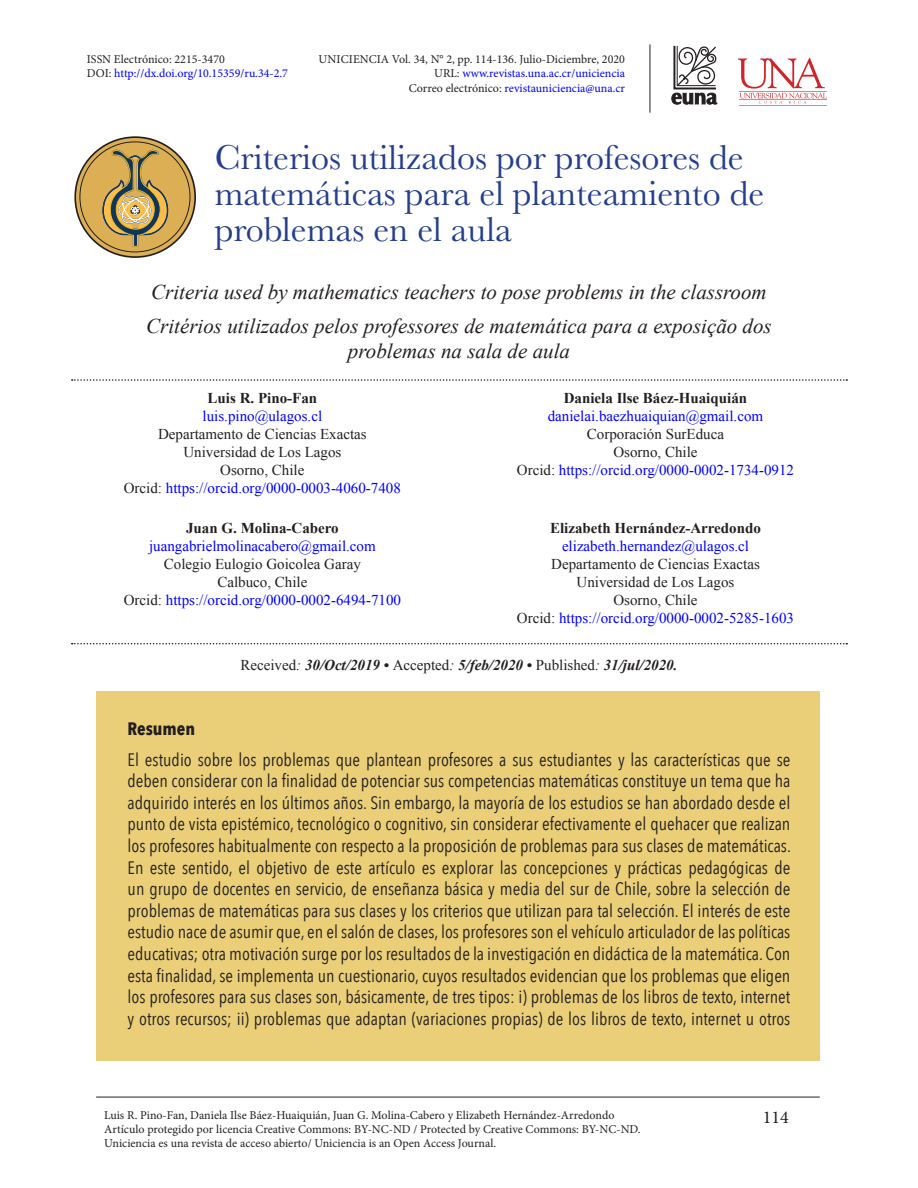
<style>
.page{position:relative;width:918px;height:1188px;background:#fff}
.page>*{position:absolute;margin:0;border:0;box-sizing:border-box;transform-origin:0 0}
.titulo_revista{font:36px/36px "Baskerville";color:#253f8e}
.titulo_revista_ingle{font:italic 21px/25.2px "Times New Roman";color:#231f20;text-align:center}
.resumen{font:18px/21.6px "Avenir Next Condensed";color:#231f20;text-align:justify}
.resumen-2{font:700 18px "Avenir Next Condensed";color:#231f20}
.t1{font:18px "Minion Pro";color:#231f20}
.autor{font:15px "Times New Roman";color:#00f}
.autor-2{font:15px "Times New Roman";color:#231f20}
.autor-3{font:700 15px "Times New Roman";color:#231f20}
.autor-4{font:italic 700 15px "Times New Roman";color:#231f20}
.t2{font:12px/14.4px "Minion Pro";color:#231f20}
.t3{font:12px "Minion Pro";color:#00f}
.s1{color:#231f20}
.s2{font-weight:400;font-style:normal}
.s3{font-weight:400}
</style>
<div class="page">
<hr style="left:96px;top:1097px;width:724px;height:1px;background:#231f20">
<hr style="left:650px;top:44px;width:1px;height:69px;background:#231f20">
<svg style="left:75px;top:137px;width:120px;height:120px;background:#c69e4d"></svg>
<div style="left:74px;top:136px;width:122px;height:122px;border:2px solid #231f20;border-radius:50%"></div>
<svg style="left:102px;top:149px;width:67px;height:99px;background:#b89b58"></svg>
<svg style="left:671px;top:45px;width:47px;height:60px"></svg>
<svg style="left:738px;top:58px;width:89px;height:46px"></svg>
<hr style="left:740px;top:99px;width:87px;height:1px;background:#9d9fa2">
<hr style="left:740px;top:91px;width:87px;height:1px;background:#9d9fa2">
<hr style="left:740px;top:105px;width:87px;height:1px;background:#9d9fa2">
<svg style="left:72px;top:643px;width:775px;height:1px"></svg>
<svg style="left:72px;top:379px;width:775px;height:2px"></svg>
<div style="left:96px;top:691px;width:724px;height:369px;background:#eacf78"></div>
<p class="t2" style="left:87px;top:52px;width:139px">ISSN Electrónico: 2215-3470</p>
<p class="t3" style="left:87px;top:65px;width:203px"><span class="s1">DOI:</span> http://dx.doi.org/10.15359/ru.34-2.7</p>
<p class="t2" style="left:319px;top:52px;width:308px">UNICIENCIA Vol. 34, N° 2, pp. 114-136. Julio-Diciembre, 2020</p>
<p class="t3" style="left:434px;top:65px;width:192px"><span class="s1">URL:</span> www.revistas.una.ac.cr/uniciencia</p>
<p class="t3" style="left:409px;top:80px;width:218px"><span class="s1">Correo electrónico:</span> revistauniciencia@una.cr</p>
<p class="titulo_revista" style="left:215px;top:140px;width:551px">Criterios utilizados por profesores de matemáticas para el planteamiento de problemas en el aula</p>
<p class="titulo_revista_ingle" style="left:151px;top:279px;width:617px">Criteria used by mathematics teachers to pose problems in the classroom</p>
<p class="titulo_revista_ingle" style="left:146px;top:313px;width:627px">Critérios utilizados pelos professores de matemática para a exposição dos problemas na sala de aula</p>
<p class="autor-3" style="left:208px;top:387px;width:111px">Luis R. Pino-Fan</p>
<p class="autor" style="left:203px;top:406px;width:121px">luis.pino@ulagos.cl</p>
<p class="autor-2" style="left:158px;top:424px;width:210px">Departamento de Ciencias Exactas</p>
<p class="autor-2" style="left:183px;top:442px;width:159px">Universidad de Los Lagos</p>
<p class="autor-2" style="left:220px;top:460px;width:86px">Osorno, Chile</p>
<p class="autor" style="left:124px;top:478px;width:279px"><span class="s1">Orcid:</span> https://orcid.org/0000-0003-4060-7408</p>
<p class="autor-3" style="left:564px;top:388px;width:185px">Daniela Ilse Báez-Huaiquián</p>
<p class="autor" style="left:548px;top:406px;width:217px">danielai.baezhuaiquian@gmail.com</p>
<p class="autor-2" style="left:587px;top:424px;width:139px">Corporación SurEduca</p>
<p class="autor-2" style="left:613px;top:442px;width:86px">Osorno, Chile</p>
<p class="autor" style="left:517px;top:460px;width:279px"><span class="s1">Orcid:</span> https://orcid.org/0000-0002-1734-0912</p>
<p class="autor-3" style="left:186px;top:517px;width:154px">Juan G. Molina-Cabero</p>
<p class="autor" style="left:149px;top:536px;width:228px">juangabrielmolinacabero@gmail.com</p>
<p class="autor-2" style="left:164px;top:554px;width:199px">Colegio Eulogio Goicolea Garay</p>
<p class="autor-2" style="left:217px;top:572px;width:91px">Calbuco, Chile</p>
<p class="autor" style="left:124px;top:590px;width:279px"><span class="s1">Orcid:</span> https://orcid.org/0000-0002-6494-7100</p>
<p class="autor-3" style="left:550px;top:517px;width:212px">Elizabeth Hernández-Arredondo</p>
<p class="autor" style="left:562px;top:535px;width:189px">elizabeth.hernandez@ulagos.cl</p>
<p class="autor-2" style="left:551px;top:553px;width:210px">Departamento de Ciencias Exactas</p>
<p class="autor-2" style="left:577px;top:571px;width:159px">Universidad de Los Lagos</p>
<p class="autor-2" style="left:613px;top:589px;width:86px">Osorno, Chile</p>
<p class="autor" style="left:517px;top:607px;width:279px"><span class="s1">Orcid:</span> https://orcid.org/0000-0002-5285-1603</p>
<p class="autor-4" style="left:240px;top:654px;width:439px"><span class="s2">Received</span><span class="s3">:</span> 30/Oct/2019 • <span class="s2">Accepted</span><span class="s3">:</span> 5/feb/2020 • <span class="s2">Published</span><span class="s3">:</span> 31/jul/2020.</p>
<p class="resumen-2" style="left:128px;top:718px;width:69px">Resumen</p>
<p class="resumen" style="left:128px;top:748px;width:665px">El estudio sobre los problemas que plantean profesores a sus estudiantes y las características que se deben considerar con la finalidad de potenciar sus competencias matemáticas constituye un tema que ha adquirido interés en los últimos años. Sin embargo, la mayoría de los estudios se han abordado desde el punto de vista epistémico, tecnológico o cognitivo, sin considerar efectivamente el quehacer que realizan los profesores habitualmente con respecto a la proposición de problemas para sus clases de matemáticas.<br>En este sentido, el objetivo de este artículo es explorar las concepciones y prácticas pedagógicas de un grupo de docentes en servicio, de enseñanza básica y media del sur de Chile, sobre la selección de problemas de matemáticas para sus clases y los criterios que utilizan para tal selección. El interés de este estudio nace de asumir que, en el salón de clases, los profesores son el vehículo articulador de las políticas educativas; otra motivación surge por los resultados de la investigación en didáctica de la matemática. Con esta finalidad, se implementa un cuestionario, cuyos resultados evidencian que los problemas que eligen los profesores para sus clases son, básicamente, de tres tipos: i) problemas de los libros de texto, internet y otros recursos; ii) problemas que adaptan (variaciones propias) de los libros de texto, internet u otros</p>
<p class="t2" style="left:104px;top:1108px;width:538px">Luis R. Pino-Fan, Daniela Ilse Báez-Huaiquián, Juan G. Molina-Cabero y Elizabeth Hernández-Arredondo<br>Artículo protegido por licencia Creative Commons: BY-NC-ND / Protected by Creative Commons: BY-NC-ND.<br>Uniciencia es una revista de acceso abierto/ Uniciencia is an Open Access Journal.</p>
<p class="t1" style="left:763px;top:1105px;width:27px">114</p>
</div>
